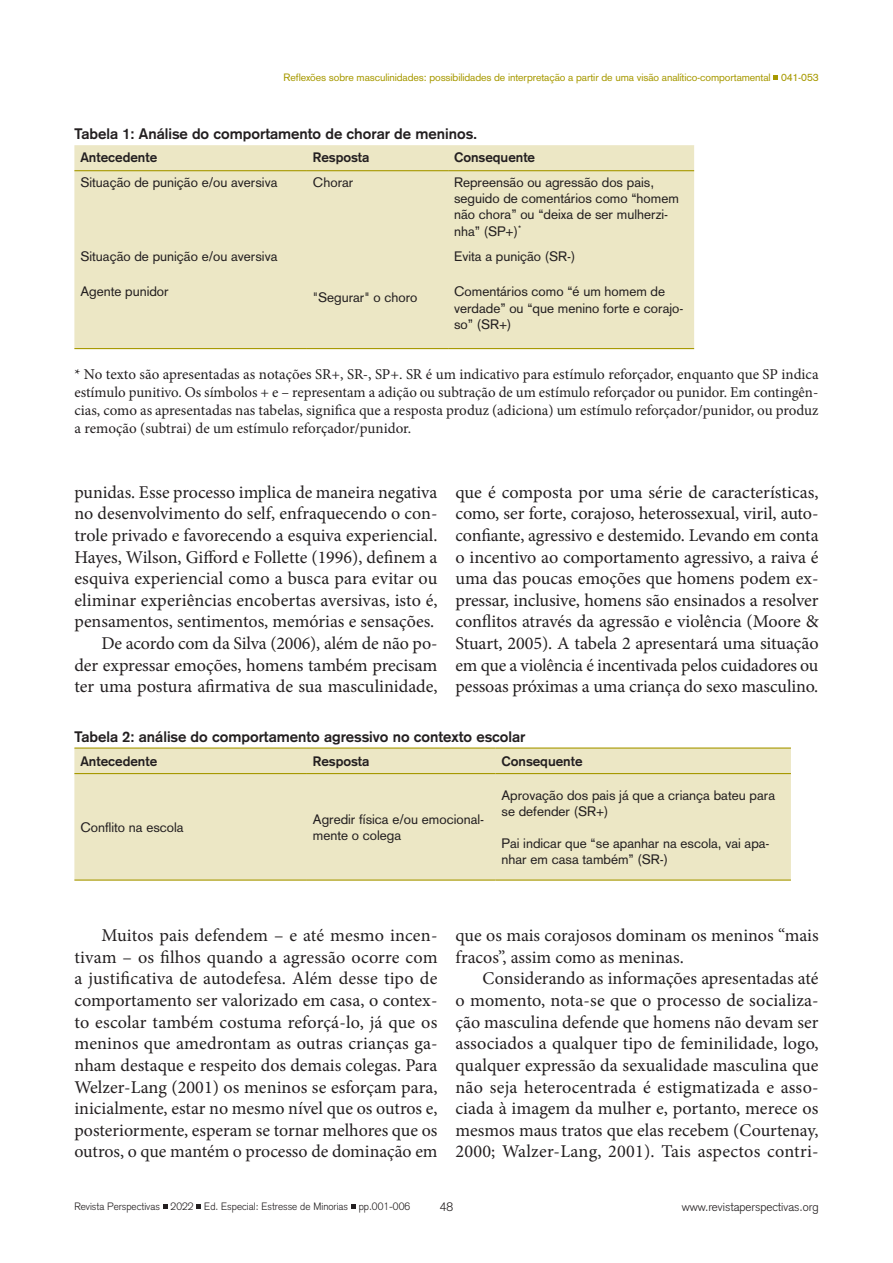
<style>
.page{position:relative;width:893px;height:1263px;background:#fff}
.page>*{position:absolute;margin:0;border:0;box-sizing:border-box;transform-origin:0 0}
.texto{font:18px/21.6px "Minion Pro";letter-spacing:-.005em;color:#231f20;text-align:justify}
.notas{font:15px/18px "Minion Pro";color:#231f20;text-align:justify}
.titulo_tabela{font:700 15px "Akzidenz Grotesk";color:#231f20}
.texto_tabela{font:13.5px/16.2px "Akzidenz Grotesk";color:#231f20}
.texto_tabela-2{font:700 13.5px "Akzidenz Grotesk";color:#231f20}
.t1{font:300 12px "Akzidenz Grotesk";color:#231f20}
.t2{font:10.5px "Akzidenz Grotesk";letter-spacing:-.01em;color:#a79901}
.t3{font:300 10.5px "Akzidenz Grotesk";color:#231f20}
</style>
<div class="page">
<svg style="left:773px;top:75px;width:5px;height:5px"></svg>
<svg style="left:163px;top:1204px;width:5px;height:5px"></svg>
<svg style="left:196px;top:1204px;width:5px;height:5px"></svg>
<svg style="left:351px;top:1204px;width:5px;height:4px"></svg>
<div style="left:74px;top:145px;width:620px;height:203px;background:#ece7c5"></div>
<hr style="left:74px;top:170px;width:233px;height:1px;background:#a79901">
<hr style="left:307px;top:170px;width:141px;height:1px;background:#a79901">
<hr style="left:448px;top:170px;width:246px;height:1px;background:#a79901">
<hr style="left:74px;top:348px;width:233px;height:1px;background:#a79901">
<hr style="left:307px;top:348px;width:141px;height:1px;background:#a79901">
<hr style="left:448px;top:348px;width:246px;height:1px;background:#a79901">
<div style="left:74px;top:749px;width:717px;height:130px;background:#ece7c5"></div>
<hr style="left:74px;top:747px;width:233px;height:2px;background:#a79901">
<hr style="left:307px;top:747px;width:188px;height:2px;background:#a79901">
<hr style="left:495px;top:747px;width:296px;height:2px;background:#a79901">
<hr style="left:74px;top:773px;width:233px;height:1px;background:#a79901">
<hr style="left:307px;top:773px;width:188px;height:1px;background:#a79901">
<hr style="left:495px;top:773px;width:296px;height:1px;background:#a79901">
<hr style="left:74px;top:879px;width:233px;height:2px;background:#a79901">
<hr style="left:307px;top:879px;width:188px;height:2px;background:#a79901">
<hr style="left:495px;top:879px;width:296px;height:2px;background:#a79901">
<p class="t2" style="left:284px;top:71px;width:536px">Reflexões sobre masculinidades: possibilidades de interpretação a partir de uma visão analítico-comportamental 041-053</p>
<p class="titulo_tabela" style="left:74px;top:125px;width:404px">Tabela 1: Análise do comportamento de chorar de meninos.</p>
<p class="texto_tabela-2" style="left:80px;top:149px;width:78px">Antecedente</p>
<p class="texto_tabela-2" style="left:313px;top:149px;width:58px">Resposta</p>
<p class="texto_tabela-2" style="left:454px;top:149px;width:83px">Consequente</p>
<p class="texto_tabela" style="left:80px;top:174px;width:199px">Situação de punição e/ou aversiva</p>
<p class="texto_tabela" style="left:313px;top:174px;width:42px">Chorar</p>
<p class="texto_tabela" style="left:454px;top:174px;width:226px">Repreensão ou agressão dos pais, seguido de comentários como “homem não chora” ou “deixa de ser mulherzi&shy;nha” (SP+)<sup>*</sup></p>
<p class="texto_tabela" style="left:80px;top:248px;width:199px">Situação de punição e/ou aversiva</p>
<p class="texto_tabela" style="left:313px;top:289px;width:106px">"Segurar" o choro</p>
<p class="texto_tabela" style="left:454px;top:248px;width:123px">Evita a punição (SR-)</p>
<p class="texto_tabela" style="left:80px;top:283px;width:90px">Agente punidor</p>
<p class="texto_tabela" style="left:454px;top:283px;width:231px">Comentários como “é um homem de verdade” ou “que menino forte e corajo&shy;so” (SR+)</p>
<p class="notas" style="left:74px;top:365px;width:746px">* No texto são apresentadas as notações SR+, SR-, SP+. SR é um indicativo para estímulo reforçador, enquanto que SP indica estímulo punitivo. Os símbolos + e – representam a adição ou subtração de um estímulo reforçador ou punidor. Em contingên&shy;cias, como as apresentadas nas tabelas, significa que a resposta produz (adiciona) um estímulo reforçador/punidor, ou produz a remoção (subtrai) de um estímulo reforçador/punidor.</p>
<p class="texto" style="left:455px;top:481px;width:365px">que é composta por uma série de características, como, ser forte, corajoso, heterossexual, viril, auto&shy;confiante, agressivo e destemido. Levando em conta o incentivo ao comportamento agressivo, a raiva é uma das poucas emoções que homens podem ex&shy;pressar, inclusive, homens são ensinados a resolver conflitos através da agressão e violência (Moore &amp; Stuart, 2005). A tabela 2 apresentará uma situação em que a violência é incentivada pelos cuidadores ou pessoas próximas a uma criança do sexo masculino.</p>
<p class="titulo_tabela" style="left:74px;top:727px;width:453px">Tabela 2: análise do comportamento agressivo no contexto escolar</p>
<p class="texto_tabela-2" style="left:80px;top:753px;width:78px">Antecedente</p>
<p class="texto_tabela-2" style="left:313px;top:753px;width:58px">Resposta</p>
<p class="texto_tabela-2" style="left:501px;top:753px;width:83px">Consequente</p>
<p class="texto" style="left:74px;top:481px;width:365px">punidas. Esse processo implica de maneira negativa no desenvolvimento do self, enfraquecendo o con&shy;trole privado e favorecendo a esquiva experiencial.<br>Hayes, Wilson, Gifford e Follette (1996), definem a esquiva experiencial como a busca para evitar ou eliminar experiências encobertas aversivas, isto é, pensamentos, sentimentos, memórias e sensações.</p>
<p class="texto" style="left:74px;top:633px;width:365px;text-indent:27px">De acordo com da Silva (2006), além de não po&shy;der expressar emoções, homens também precisam ter uma postura afirmativa de sua masculinidade,</p>
<p class="texto_tabela" style="left:80px;top:819px;width:105px">Conflito na escola</p>
<p class="texto_tabela" style="left:313px;top:811px;width:173px">Agredir física e/ou emocional&shy;mente o colega</p>
<p class="texto_tabela" style="left:501px;top:787px;width:275px">Aprovação dos pais já que a criança bateu para se defender (SR+)</p>
<p class="texto_tabela" style="left:501px;top:835px;width:270px">Pai indicar que “se apanhar na escola, vai apa&shy;nhar em casa também” (SR-)</p>
<p class="texto" style="left:74px;top:925px;width:365px;text-indent:27px">Muitos pais defendem – e até mesmo incen&shy;tivam – os filhos quando a agressão ocorre com a justificativa de autodefesa. Além desse tipo de comportamento ser valorizado em casa, o contex&shy;to escolar também costuma reforçá-lo, já que os meninos que amedrontam as outras crianças ga&shy;nham destaque e respeito dos demais colegas. Para Welzer-Lang (2001) os meninos se esforçam para, inicialmente, estar no mesmo nível que os outros e, posteriormente, esperam se tornar melhores que os outros, o que mantém o processo de dominação em</p>
<p class="texto" style="left:455px;top:925px;width:365px">que os mais corajosos dominam os meninos “mais fracos”, assim como as meninas.</p>
<p class="texto" style="left:455px;top:968px;width:365px;text-indent:27px">Considerando as informações apresentadas até o momento, nota-se que o processo de socializa&shy;ção masculina defende que homens não devam ser associados a qualquer tipo de feminilidade, logo, qualquer expressão da sexualidade masculina que não seja heterocentrada é estigmatizada e asso&shy;ciada à imagem da mulher e, portanto, merece os mesmos maus tratos que elas recebem (Courtenay, 2000; Walzer-Lang, 2001). Tais aspectos contri-</p>
<p class="t3" style="left:74px;top:1200px;width:337px">Revista Perspectivas 2022 Ed. Especial: Estresse de Minorias pp.001-006</p>
<p class="t1" style="left:440px;top:1200px;width:15px">48</p>
<p class="t1" style="left:682px;top:1200px;width:138px">www.revistaperspectivas.org</p>
</div>
